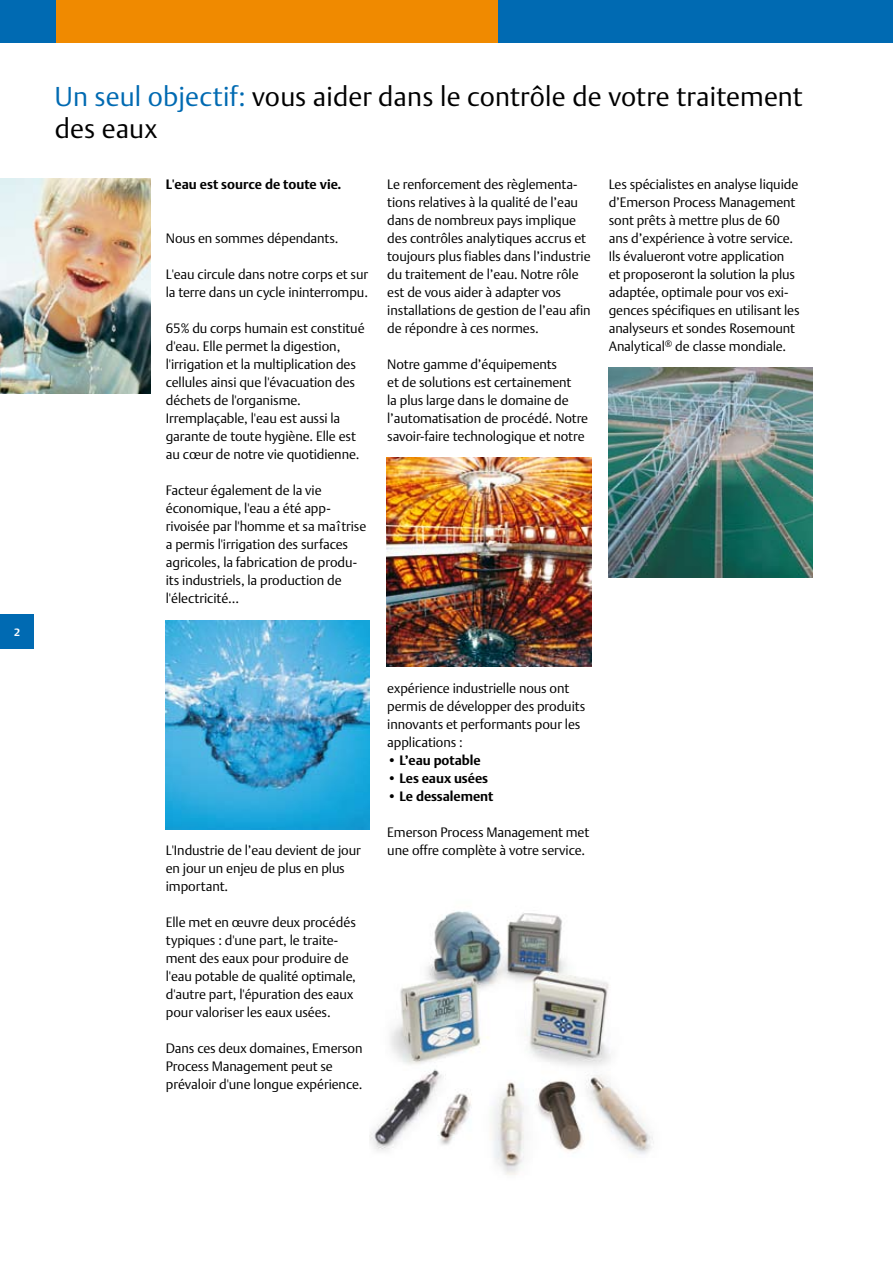
<style>
.page{position:relative;width:893px;height:1263px;background:#fff}
.page>*{position:absolute;margin:0;border:0;box-sizing:border-box;transform-origin:0 0}
.t1{font:27px/32.4px "DTL Argo T Light";letter-spacing:.01em;color:#000}
.t2{font:13.5px/18px "DTL Argo T Light";letter-spacing:-.005em;color:#000}
.t3{font:700 13.5px "DTL Argo T";letter-spacing:-.005em;color:#000}
.s1{color:#006ab2}
</style>
<div class="page">
<div style="left:0;top:614px;width:34px;height:34px;background:#006ab2"></div>
<div style="left:480px;top:0;width:413px;height:43px;background:#006ab2"></div>
<div style="left:55px;top:0;width:442px;height:43px;background:#f08a00"></div>
<div style="left:0;top:0;width:55px;height:43px;background:#006ab2"></div>
<img style="left:0;top:179px;width:151px;height:214px">
<img style="left:387px;top:457px;width:204px;height:210px">
<img style="left:166px;top:620px;width:204px;height:210px">
<img style="left:608px;top:367px;width:204px;height:210px">
<img style="left:370px;top:911px;width:284px;height:264px">
<h1 class="t1" style="left:55px;top:80px;width:749px"><span class="s1">Un seul objectif:</span> vous aider dans le contrôle de votre traitement des eaux</h1>
<p class="t3" style="left:166px;top:176px;width:177px">L'eau est source de toute vie.</p>
<p class="t2" style="left:166px;top:229px;width:174px">Nous en sommes dépendants.</p>
<p class="t2" style="left:166px;top:265px;width:204px">L'eau circule dans notre corps et sur la terre dans un cycle ininterrompu.</p>
<p class="t2" style="left:166px;top:319px;width:200px">65% du corps humain est constitué d'eau. Elle permet la digestion, l'irrigation et la multiplication des cellules ainsi que l'évacuation des déchets de l'organisme.<br>Irremplaçable, l'eau est aussi la garante de toute hygiène. Elle est au cœur de notre vie quotidienne.</p>
<p class="t2" style="left:166px;top:481px;width:202px">Facteur également de la vie économique, l'eau a été app&shy;rivoisée par l'homme et sa maîtrise a permis l'irrigation des surfaces agricoles, la fabrication de produ&shy;its industriels, la production de l'électricité...</p>
<p class="t2" style="left:387px;top:175px;width:205px">Le renforcement des règlementa&shy;tions relatives à la qualité de l’eau dans de nombreux pays implique des contrôles analytiques accrus et toujours plus fiables dans l’industrie du traitement de l’eau. Notre rôle est de vous aider à adapter vos installations de gestion de l’eau afin de répondre à ces normes.</p>
<p class="t2" style="left:387px;top:355px;width:203px">Notre gamme d’équipements<br>et de solutions est certainement<br>la plus large dans le domaine de l’automatisation de procédé. Notre savoir-faire technologique et notre</p>
<p class="t2" style="left:609px;top:175px;width:192px">Les spécialistes en analyse liquide d’Emerson Process Management sont prêts à mettre plus de 60 ans d’expérience à votre service.<br>Ils évalueront votre application<br>et proposeront la solution la plus adaptée, optimale pour vos exi&shy;gences spécifiques en utilisant les analyseurs et sondes Rosemount Analytical<sup>®</sup> de classe mondiale.</p>
<p class="t2" style="left:166px;top:841px;width:197px">L'Industrie de l’eau devient de jour en jour un enjeu de plus en plus important.</p>
<p class="t2" style="left:166px;top:913px;width:192px">Elle met en œuvre deux procédés typiques : d'une part, le traite&shy;ment des eaux pour produire de l'eau potable de qualité optimale, d'autre part, l'épuration des eaux pour valoriser les eaux usées.</p>
<p class="t2" style="left:166px;top:1039px;width:198px">Dans ces deux domaines, Emerson<br>Process Management peut se prévaloir d'une longue expérience.</p>
<p class="t2" style="left:387px;top:679px;width:199px">expérience industrielle nous ont permis de développer des produits innovants et performants pour les applications :</p>
<p class="t3" style="left:387px;top:752px;width:95px">• L’eau potable</p>
<p class="t3" style="left:387px;top:770px;width:102px">• Les eaux usées</p>
<p class="t3" style="left:387px;top:788px;width:108px">• Le dessalement</p>
<p class="t2" style="left:387px;top:823px;width:203px">Emerson Process Management met une offre complète à votre service.</p>
</div>
